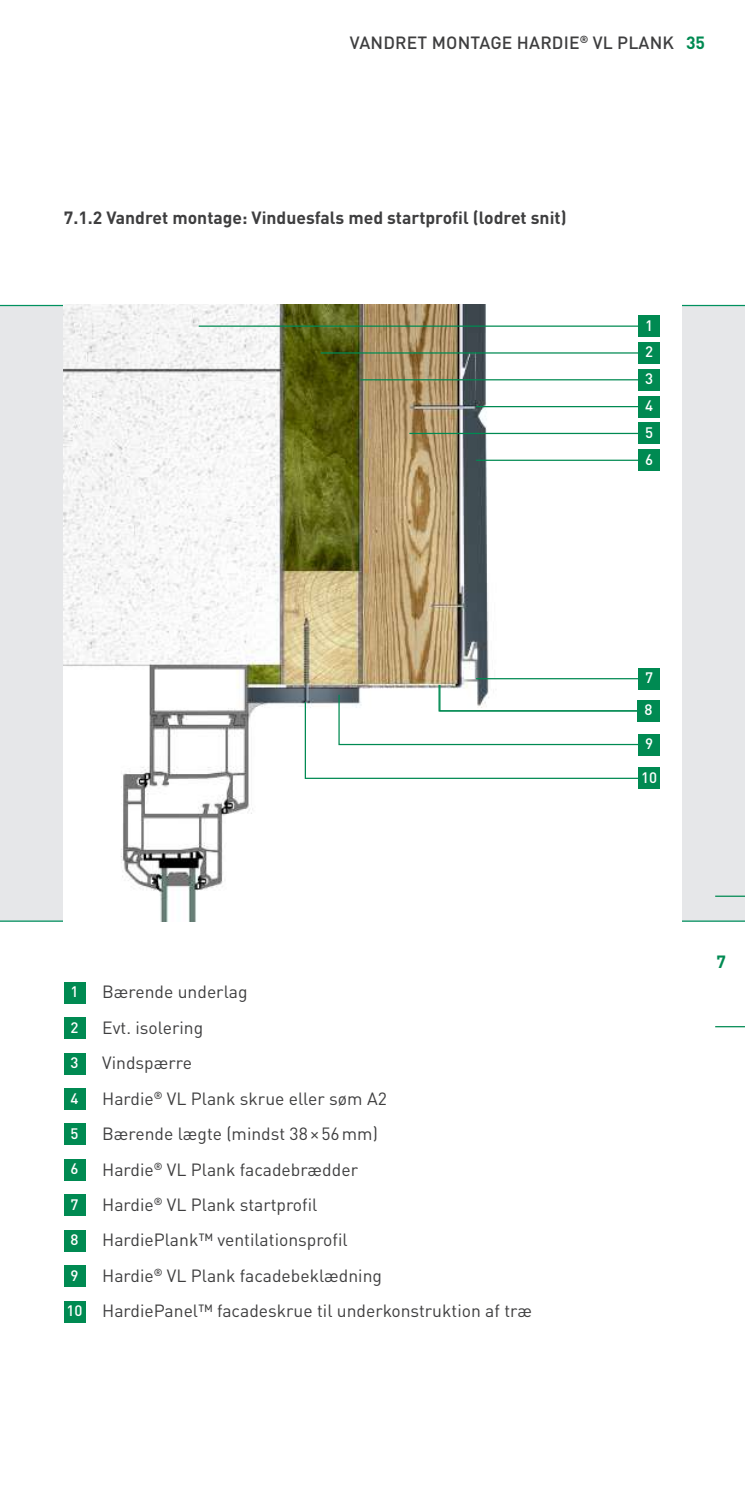
<style>
.page{position:relative;width:745px;height:1489px;background:#fff}
.page>*{position:absolute;margin:0;border:0;box-sizing:border-box;transform-origin:0 0}
.t1{font:17.5px/35.5px "DIN Pro";color:#3e3e3f}
.t2{font:700 17.5px "DIN Pro";color:#3e3e3f}
.t3{font:500 17.5px "DIN Pro";letter-spacing:.01em;color:#3e3e3f}
.t4{font:700 17.5px "DIN Pro";color:#008a52}
.t5{font:500 15px/26.8px "DIN Pro";color:#fff}
.s1{font-weight:500;font-size:15px;color:#fff}
</style>
<div class="page">
<div style="left:0;top:305px;width:744px;height:616px;background:#e6e7e9"></div>
<hr style="left:0;top:920px;width:744px;height:1px;background:#00915e">
<hr style="left:0;top:305px;width:744px;height:1px;background:#00915e">
<img style="left:64px;top:305px;width:616px;height:616px">
<hr style="left:714px;top:895px;width:30px;height:1px;background:#008a52">
<hr style="left:714px;top:1026px;width:30px;height:1px;background:#008a52">
<hr style="left:198px;top:325px;width:444px;height:2px;background:#008a52">
<div style="left:638px;top:315px;width:21px;height:22px;background:#008a52"></div>
<hr style="left:320px;top:352px;width:322px;height:1px;background:#008a52">
<div style="left:638px;top:342px;width:21px;height:21px;background:#008a52"></div>
<hr style="left:360px;top:379px;width:282px;height:1px;background:#008a52">
<div style="left:638px;top:369px;width:21px;height:21px;background:#008a52"></div>
<hr style="left:409px;top:433px;width:233px;height:1px;background:#008a52">
<div style="left:638px;top:423px;width:21px;height:21px;background:#008a52"></div>
<hr style="left:476px;top:459px;width:166px;height:2px;background:#008a52">
<div style="left:638px;top:449px;width:21px;height:22px;background:#008a52"></div>
<hr style="left:476px;top:678px;width:166px;height:1px;background:#008a52">
<div style="left:638px;top:668px;width:21px;height:21px;background:#008a52"></div>
<div style="left:638px;top:700px;width:21px;height:21px;background:#008a52"></div>
<div style="left:638px;top:734px;width:21px;height:21px;background:#008a52"></div>
<svg style="left:304px;top:683px;width:339px;height:96px;background:#ebf2ef"></svg>
<div style="left:638px;top:767px;width:21px;height:22px;background:#008a52"></div>
<hr style="left:476px;top:406px;width:167px;height:1px;background:#008a52">
<div style="left:638px;top:396px;width:21px;height:21px;background:#008a52"></div>
<div style="left:64px;top:981px;width:21px;height:22px;background:#008a52"></div>
<div style="left:64px;top:1017px;width:21px;height:21px;background:#008a52"></div>
<div style="left:64px;top:1052px;width:21px;height:22px;background:#008a52"></div>
<div style="left:64px;top:1088px;width:21px;height:21px;background:#008a52"></div>
<div style="left:64px;top:1123px;width:21px;height:21px;background:#008a52"></div>
<div style="left:64px;top:1159px;width:21px;height:21px;background:#008a52"></div>
<div style="left:64px;top:1194px;width:21px;height:21px;background:#008a52"></div>
<div style="left:64px;top:1230px;width:21px;height:21px;background:#008a52"></div>
<div style="left:64px;top:1265px;width:21px;height:21px;background:#008a52"></div>
<div style="left:64px;top:1300px;width:21px;height:22px;background:#008a52"></div>
<p class="t3" style="left:350px;top:28px;width:325px">VANDRET MONTAGE HARDIE<sup>®</sup> VL PLANK</p>
<p class="t4" style="left:685px;top:28px;width:21px">35</p>
<p class="t2" style="left:64px;top:203px;width:504px">7.1.2 Vandret montage: Vinduesfals med startprofil (lodret snit)</p>
<p class="t5" style="left:644px;top:310px;width:9px;text-align:justify">1<br>2<br>3</p>
<p class="t5" style="left:644px;top:390px;width:9px">4</p>
<p class="t5" style="left:644px;top:417px;width:9px">5<br>6</p>
<p class="t5" style="left:70px;top:976px;width:9px">1</p>
<p class="t1" style="left:102px;top:972px;width:147px">Bærende underlag</p>
<p class="t5" style="left:70px;top:1012px;width:9px">2</p>
<p class="t1" style="left:102px;top:1007px;width:102px">Evt. isolering</p>
<p class="t5" style="left:70px;top:1047px;width:9px">3</p>
<p class="t1" style="left:102px;top:1043px;width:91px">Vindspærre</p>
<p class="t5" style="left:70px;top:1082px;width:9px">4</p>
<p class="t1" style="left:102px;top:1078px;width:286px">Hardie<sup>®</sup> VL Plank skrue eller søm A2</p>
<p class="t5" style="left:70px;top:1118px;width:9px">5</p>
<p class="t1" style="left:102px;top:1114px;width:277px">Bærende lægte (mindst 38×56mm)</p>
<p class="t5" style="left:70px;top:1153px;width:9px">6</p>
<p class="t1" style="left:102px;top:1149px;width:257px">Hardie<sup>®</sup> VL Plank facadebrædder</p>
<p class="t5" style="left:70px;top:1189px;width:9px">7</p>
<p class="t1" style="left:102px;top:1185px;width:216px">Hardie<sup>®</sup> VL Plank startprofil</p>
<p class="t5" style="left:70px;top:1224px;width:9px">8</p>
<p class="t1" style="left:102px;top:1220px;width:247px">HardiePlank™ ventilationsprofil</p>
<p class="t5" style="left:70px;top:1260px;width:9px">9</p>
<p class="t1" style="left:66px;top:1255px;width:466px;text-indent:36px">Hardie<sup>®</sup> VL Plank facadebeklædning<br><span class="s1">10</span> HardiePanel™ facadeskrue til underkonstruktion af træ</p>
<p class="t5" style="left:644px;top:660px;width:10px;line-height:32.2px">7<br>89</p>
<p class="t5" style="left:644px;top:728px;width:9px">9</p>
<p class="t5" style="left:640px;top:762px;width:17px">10</p>
<p class="t4" style="left:716px;top:947px;width:11px">7</p>
</div>
